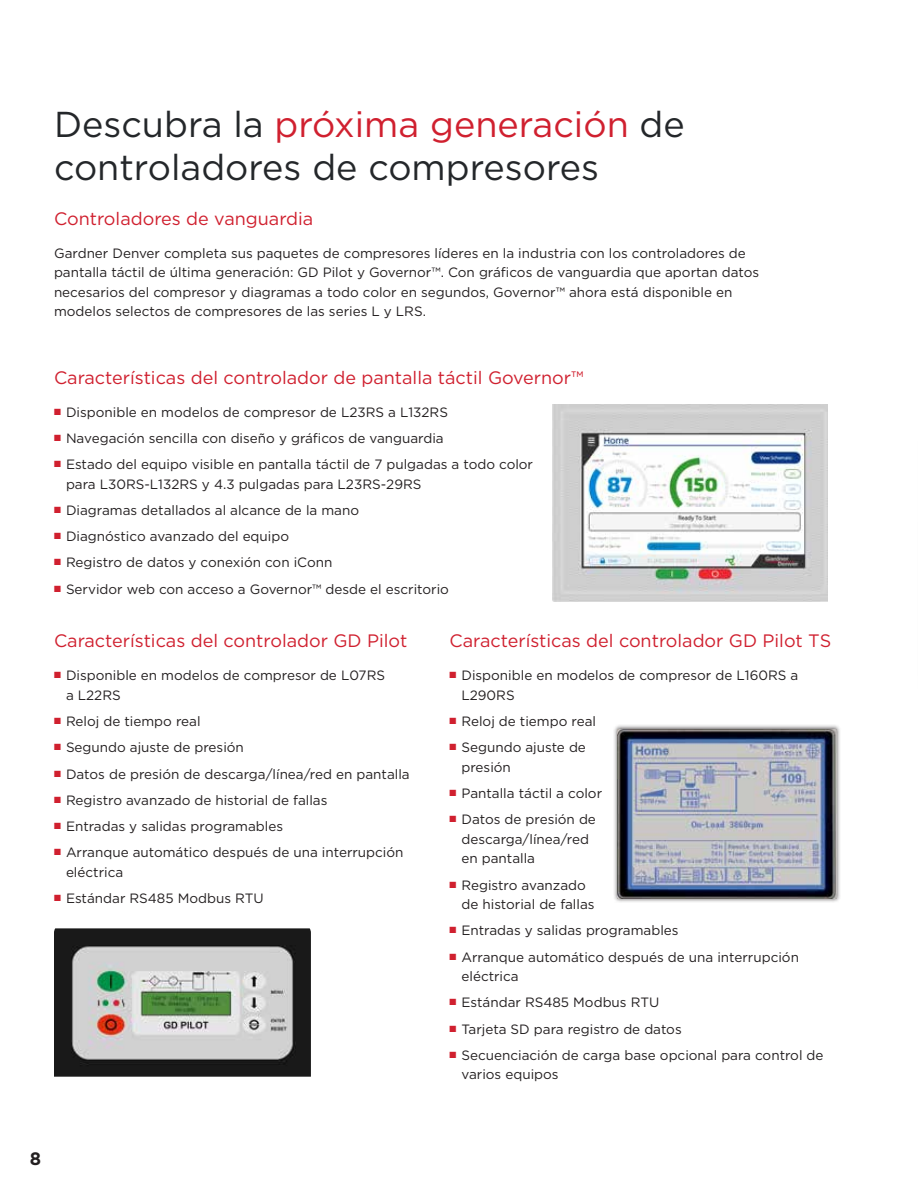
<style>
.page{position:relative;width:918px;height:1188px;background:#fff}
.page>*{position:absolute;margin:0;border:0;box-sizing:border-box;transform-origin:0 0}
.t1{font:36px/43.5px "Gotham";color:#24272a}
.t2{font:18px "Gotham";color:#d0202f}
.t3{font:700 18px "Gotham";color:#231f20}
.t4{font:13.5px/19.5px "Gotham";color:#231f20}
.s1{color:#d0202f}
</style>
<div class="page">
<img style="left:54px;top:928px;width:257px;height:149px">
<div style="left:613px;top:725px;width:229px;height:178px;background:#231f20;opacity:.75"></div>
<img style="left:618px;top:729px;width:219px;height:170px">
<img style="left:553px;top:405px;width:274px;height:197px">
<h1 class="t1" style="left:54px;top:102px;width:632px">Descubra la <span class="s1">próxima generación</span> de controladores de compresores</h1>
<h2 class="t2" style="left:54px;top:207px;width:261px">Controladores de vanguardia</h2>
<p class="t4" style="left:54px;top:243px;width:707px">Gardner Denver completa sus paquetes de compresores líderes en la industria con los controladores de pantalla táctil de última generación: GD Pilot y Governor™. Con gráficos de vanguardia que aportan datos necesarios del compresor y diagramas a todo color en segundos, Governor™ ahora está disponible en modelos selectos de compresores de las series L y LRS.</p>
<h2 class="t2" style="left:54px;top:366px;width:531px">Características del controlador de pantalla táctil Governor™</h2>
<p class="t4" style="left:54px;top:402px;width:396px"><span class="s1">■</span> Disponible en modelos de compresor de L23RS a L132RS</p>
<p class="t4" style="left:54px;top:428px;width:391px"><span class="s1">■</span> Navegación sencilla con diseño y gráficos de vanguardia</p>
<p class="t4" style="left:66px;top:454px;width:469px;text-indent:-12px"><span class="s1">■</span> Estado del equipo visible en pantalla táctil de 7 pulgadas a todo color para L30RS-L132RS y 4.3 pulgadas para L23RS-29RS</p>
<p class="t4" style="left:54px;top:500px;width:307px"><span class="s1">■</span> Diagramas detallados al alcance de la mano</p>
<p class="t4" style="left:54px;top:526px;width:237px"><span class="s1">■</span> Diagnóstico avanzado del equipo</p>
<p class="t4" style="left:54px;top:553px;width:280px"><span class="s1">■</span> Registro de datos y conexión con iConn</p>
<p class="t4" style="left:54px;top:579px;width:397px"><span class="s1">■</span> Servidor web con acceso a Governor™ desde el escritorio</p>
<h2 class="t2" style="left:54px;top:629px;width:355px">Características del controlador GD Pilot</h2>
<p class="t4" style="left:66px;top:665px;width:321px;text-indent:-12px"><span class="s1">■</span> Disponible en modelos de compresor de L07RS a L22RS</p>
<p class="t4" style="left:54px;top:711px;width:148px"><span class="s1">■</span> Reloj de tiempo real</p>
<p class="t4" style="left:54px;top:737px;width:191px"><span class="s1">■</span> Segundo ajuste de presión</p>
<p class="t4" style="left:54px;top:764px;width:357px"><span class="s1">■</span> Datos de presión de descarga/línea/red en pantalla</p>
<p class="t4" style="left:54px;top:790px;width:275px"><span class="s1">■</span> Registro avanzado de historial de fallas</p>
<p class="t4" style="left:54px;top:816px;width:231px"><span class="s1">■</span> Entradas y salidas programables</p>
<p class="t4" style="left:66px;top:842px;width:339px;text-indent:-12px"><span class="s1">■</span> Arranque automático después de una interrupción eléctrica</p>
<p class="t4" style="left:54px;top:888px;width:211px"><span class="s1">■</span> Estándar RS485 Modbus RTU</p>
<h2 class="t2" style="left:449px;top:629px;width:383px">Características del controlador GD Pilot TS</h2>
<p class="t4" style="left:461px;top:665px;width:338px;text-indent:-12px"><span class="s1">■</span> Disponible en modelos de compresor de L160RS a<br>L290RS</p>
<p class="t4" style="left:449px;top:711px;width:148px"><span class="s1">■</span> Reloj de tiempo real</p>
<p class="t4" style="left:461px;top:737px;width:126px;text-indent:-12px"><span class="s1">■</span> Segundo ajuste de presión</p>
<p class="t4" style="left:449px;top:783px;width:154px"><span class="s1">■</span> Pantalla táctil a color</p>
<p class="t4" style="left:461px;top:809px;width:136px;text-indent:-12px"><span class="s1">■</span> Datos de presión de descarga/línea/red en pantalla</p>
<p class="t4" style="left:461px;top:875px;width:135px;text-indent:-12px"><span class="s1">■</span> Registro avanzado de historial de fallas</p>
<p class="t4" style="left:449px;top:920px;width:231px"><span class="s1">■</span> Entradas y salidas programables</p>
<p class="t4" style="left:461px;top:947px;width:339px;text-indent:-12px"><span class="s1">■</span> Arranque automático después de una interrupción eléctrica</p>
<p class="t4" style="left:449px;top:992px;width:211px"><span class="s1">■</span> Estándar RS485 Modbus RTU</p>
<p class="t4" style="left:449px;top:1019px;width:234px"><span class="s1">■</span> Tarjeta SD para registro de datos</p>
<p class="t4" style="left:461px;top:1045px;width:364px;text-indent:-12px"><span class="s1">■</span> Secuenciación de carga base opcional para control de varios equipos</p>
<h2 class="t3" style="left:30px;top:1147px;width:13px">8</h2>
</div>
